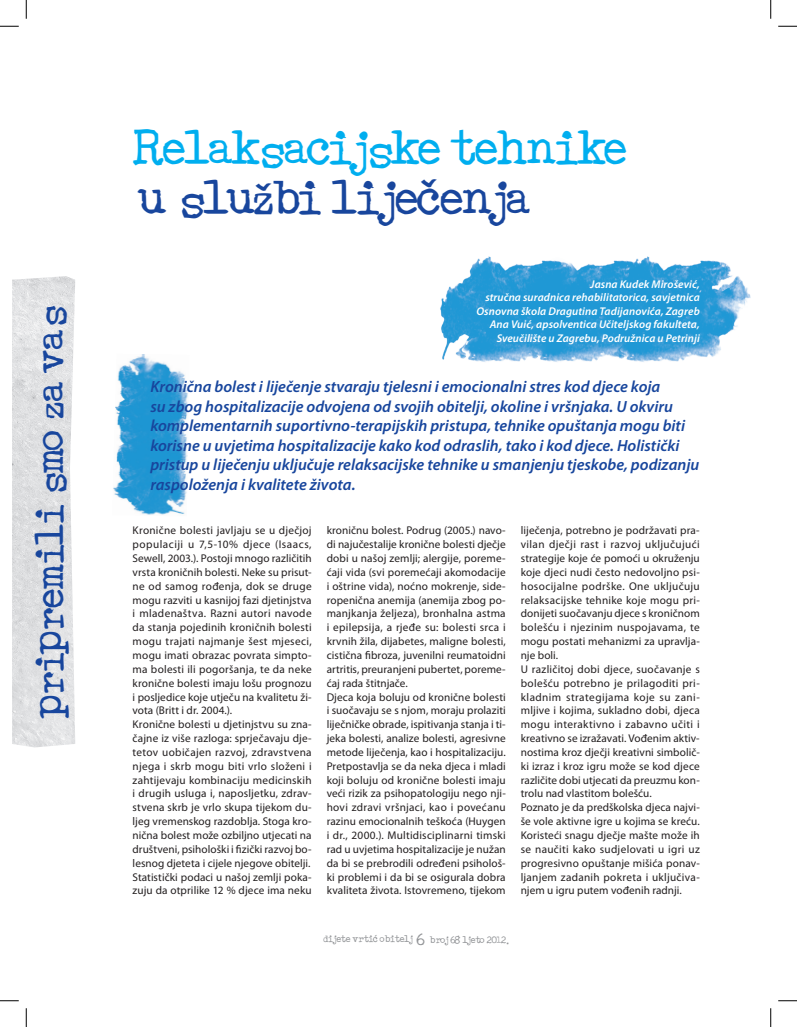
<style>
.page{position:relative;width:797px;height:1027px;background:#fff}
.page>*{position:absolute;margin:0;border:0;box-sizing:border-box;transform-origin:0 0}
.t1{font:37.5px "ACOUSTICBASSV";letter-spacing:-.035em;color:#00aeef}
.t2{font:37.5px "ACOUSTICBASSV";letter-spacing:-.04em;color:#18469d}
.t3{font:31.25px "ACOUSTICBASSV";color:#18469d}
.t4{font:italic 600 16.25px/19.5px "Myriad Pro";color:#18469d}
.t5{font:11.25px/13.9px "Myriad Pro";letter-spacing:.01em;color:#231f20}
.t6{font:italic 600 11.25px/13.5px "Myriad Pro";letter-spacing:.005em;color:#fff;text-align:right}
.t7{font:7.5px "ACOUSTICBASSV";color:#939598}
.s1{font-size:12.5px}
</style>
<div class="page">
<img style="left:440px;top:256px;width:310px;height:106px">
<img style="left:113px;top:354px;width:76px;height:161px">
<img style="left:12px;top:276px;width:63px;height:471px">
<svg style="left:0;top:25px;width:19px;height:2px"></svg>
<svg style="left:778px;top:25px;width:19px;height:2px"></svg>
<svg style="left:0;top:1000px;width:19px;height:1px"></svg>
<svg style="left:778px;top:1000px;width:19px;height:1px"></svg>
<svg style="left:25px;top:0;width:2px;height:19px"></svg>
<svg style="left:25px;top:1008px;width:2px;height:19px"></svg>
<svg style="left:770px;top:0;width:1px;height:19px"></svg>
<svg style="left:770px;top:1008px;width:1px;height:19px"></svg>
<h2 class="t3" style="left:25px;top:719px;width:414px;rotate:-90deg">pripremili smo za vas</h2>
<h1 class="t1" style="left:133px;top:118px;width:493px">Relaksacijske tehnike</h1>
<h1 class="t2" style="left:133px;top:168px;width:397px">u službi liječenja</h1>
<p class="t6" style="left:476px;top:277px;width:225px">Jasna Kudek Mirošević,<br>stručna suradnica rehabilitatorica, savjetnica Osnovna škola Dragutina Tadijanovića, Zagreb Ana Vuić, apsolventica Učiteljskog fakulteta, Sveučilište u Zagrebu, Podružnica u Petrinji</p>
<p class="t4" style="left:150px;top:376px;width:550px">Kronična bolest i liječenje stvaraju tjelesni i emocionalni stres kod djece koja<br>su zbog hospitalizacije odvojena od svojih obitelji, okoline i vršnjaka. U okviru komplementarnih suportivno-terapijskih pristupa, tehnike opuštanja mogu biti korisne u uvjetima hospitalizacije kako kod odraslih, tako i kod djece. Holistički pristup u liječenju uključuje relaksacijske tehnike u smanjenju tjeskobe, podizanju raspoloženja i kvalitete života.</p>
<p class="t5" style="left:133px;top:523px;width:180px">Kronične bolesti javljaju se u dječjoj populaciji u 7,5-10% djece (Isaacs, Sewell, 2003.). Postoji mnogo različitih vrsta kroničnih bolesti. Neke su prisut&shy;ne od samog rođenja, dok se druge mogu razviti u kasnijoj fazi djetinjstva i mladenaštva. Razni autori navode da stanja pojedinih kroničnih bolesti mogu trajati najmanje šest mjeseci, mogu imati obrazac povrata simpto&shy;ma bolesti ili pogoršanja, te da neke kronične bolesti imaju lošu prognozu i posljedice koje utječu na kvalitetu ži&shy;vota (Britt i dr. 2004.).<br>Kronične bolesti u djetinjstvu su zna&shy;čajne iz više razloga: sprječavaju dje&shy;tetov uobičajen razvoj, zdravstvena njega i skrb mogu biti vrlo složeni i zahtijevaju kombinaciju medicinskih i drugih usluga i, naposljetku, zdrav&shy;stvena skrb je vrlo skupa tijekom du&shy;ljeg vremenskog razdoblja. Stoga kro&shy;nična bolest može ozbiljno utjecati na društveni, psihološki i fizički razvoj bo&shy;lesnog djeteta i cijele njegove obitelji.<br>Statistički podaci u našoj zemlji poka&shy;zuju da otprilike 12 % djece ima neku</p>
<p class="t5" style="left:327px;top:523px;width:181px">kroničnu bolest. Podrug (2005.) navo&shy;di najučestalije kronične bolesti dječje dobi u našoj zemlji; alergije, poreme&shy;ćaji vida (svi poremećaji akomodacije i oštrine vida), noćno mokrenje, side&shy;ropenična anemija (anemija zbog po&shy;manjkanja željeza), bronhalna astma i epilepsija, a rjeđe su: bolesti srca i krvnih žila, dijabetes, maligne bolesti, cistična fibroza, juvenilni reumatoidni artritis, preuranjeni pubertet, poreme&shy;ćaj rada štitnjače.<br>Djeca koja boluju od kronične bolesti i suočavaju se s njom, moraju prolaziti liječničke obrade, ispitivanja stanja i ti&shy;jeka bolesti, analize bolesti, agresivne metode liječenja, kao i hospitalizaciju.<br>Pretpostavlja se da neka djeca i mladi koji boluju od kronične bolesti imaju veći rizik za psihopatologiju nego nji&shy;hovi zdravi vršnjaci, kao i povećanu razinu emocionalnih teškoća (Huygen i dr., 2000.). Multidisciplinarni timski rad u uvjetima hospitalizacije je nužan da bi se prebrodili određeni psihološ&shy;ki problemi i da bi se osigurala dobra kvaliteta života. Istovremeno, tijekom</p>
<p class="t5" style="left:520px;top:523px;width:180px">liječenja, potrebno je podržavati pra&shy;vilan dječji rast i razvoj uključujući strategije koje će pomoći u okruženju koje djeci nudi često nedovoljno psi&shy;hosocijalne podrške. One uključuju relaksacijske tehnike koje mogu pri&shy;donijeti suočavanju djece s kroničnom bolešću i njezinim nuspojavama, te mogu postati mehanizmi za upravlja&shy;nje boli.<br>U različitoj dobi djece, suočavanje s bolešću potrebno je prilagoditi pri&shy;kladnim strategijama koje su zani&shy;mljive i kojima, sukladno dobi, djeca mogu interaktivno i zabavno učiti i kreativno se izražavati. Vođenim aktiv&shy;nostima kroz dječji kreativni simbolič&shy;ki izraz i kroz igru može se kod djece različite dobi utjecati da preuzmu kon&shy;trolu nad vlastitom bolešću.<br>Poznato je da predškolska djeca najvi&shy;še vole aktivne igre u kojima se kreću.<br>Koristeći snagu dječje mašte može ih se naučiti kako sudjelovati u igri uz progresivno opuštanje mišića ponav&shy;ljanjem zadanih pokreta i uključiva&shy;njem u igru putem vođenih radnji.</p>
<p class="t7" style="left:323px;top:933px;width:191px">dijete vrtić obitelj <span class="s1">6</span> broj 68 ljeto 2012.</p>
</div>
